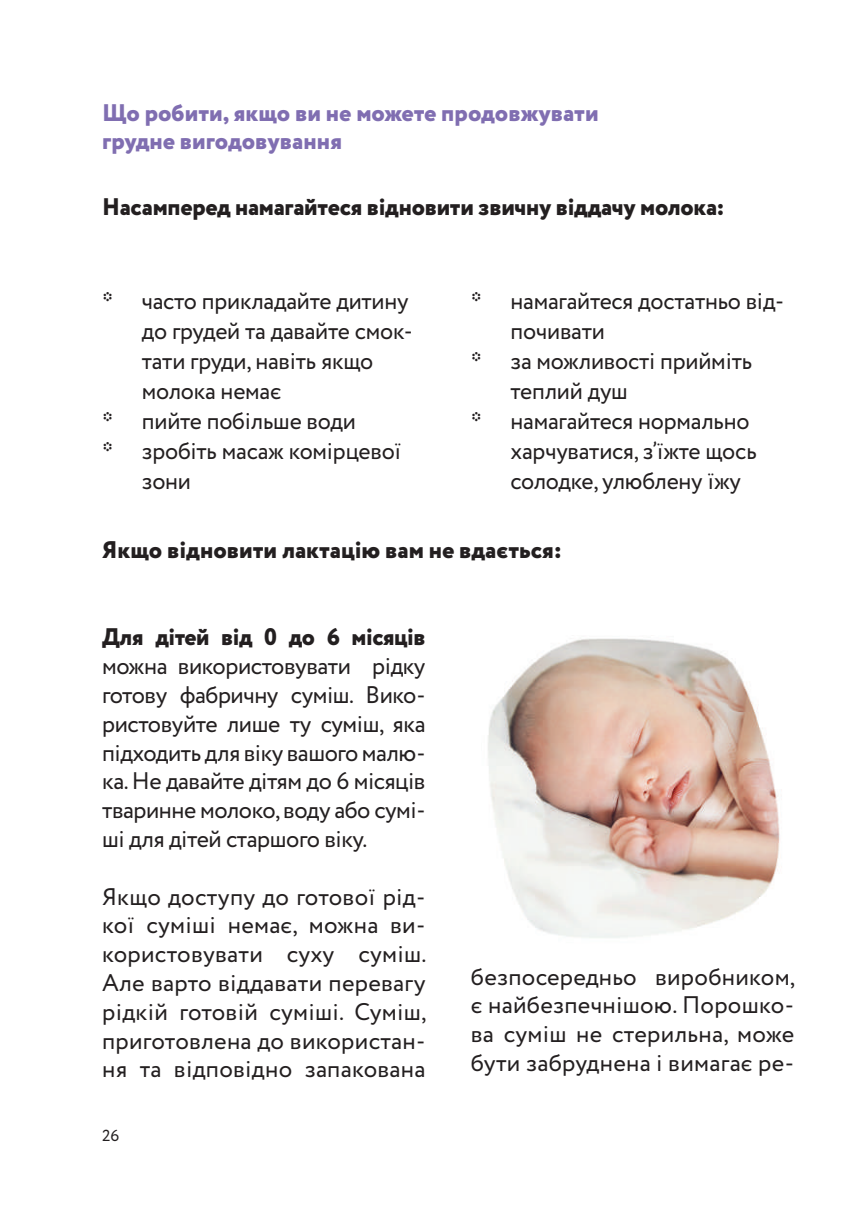
<style>
.page{position:relative;width:868px;height:1225px;background:#fff}
.page>*{position:absolute;margin:0;border:0;box-sizing:border-box;transform-origin:0 0}
.t1{font:24px/28.8px "Circe";letter-spacing:-.01em;color:#231f20;text-align:justify}
.t2{font:800 24px "Circe";letter-spacing:-.01em;color:#231f20}
.t3{font:800 24px/28.8px "Circe";color:#806eb1}
.t4{font:16px "Circe";color:#231f20}
</style>
<div class="page">
<img style="left:488px;top:638px;width:292px;height:300px">
<p class="t3" style="left:102px;top:99px;width:498px">Що робити, якщо ви не можете продовжувати грудне вигодовування</p>
<p class="t2" style="left:102px;top:191px;width:623px">Насамперед намагайтеся відновити звичну віддачу молока:</p>
<p class="t1" style="left:102px;top:287px;width:308px">* часто прикладайте дитину</p>
<p class="t1" style="left:142px;top:317px;width:273px">до грудей та давайте смок-</p>
<p class="t1" style="left:142px;top:347px;width:233px">тати груди, навіть якщо</p>
<p class="t1" style="left:142px;top:377px;width:141px">молока немає</p>
<p class="t1" style="left:102px;top:407px;width:255px">* пийте побільше води</p>
<p class="t1" style="left:102px;top:437px;width:301px">* зробіть масаж комірцевої</p>
<p class="t1" style="left:142px;top:467px;width:51px">зони</p>
<p class="t1" style="left:471px;top:287px;width:315px">* намагайтеся достатньо від-</p>
<p class="t1" style="left:510px;top:317px;width:96px">почивати</p>
<p class="t1" style="left:471px;top:347px;width:283px">* за можливості прийміть</p>
<p class="t1" style="left:510px;top:377px;width:119px">теплий душ</p>
<p class="t1" style="left:471px;top:407px;width:280px">* намагайтеся нормально</p>
<p class="t1" style="left:510px;top:437px;width:248px">харчуватися, з’їжте щось</p>
<p class="t1" style="left:510px;top:467px;width:232px">солодке, улюблену їжу</p>
<p class="t2" style="left:102px;top:534px;width:461px">Якщо відновити лактацію вам не вдається:</p>
<p class="t2" style="left:102px;top:621px;width:325px">Для дітей від 0 до 6 місяців</p>
<p class="t1" style="left:102px;top:652px;width:325px">можна використовувати рідку готову фабричну суміш. Вико&shy;ристовуйте лише ту суміш, яка підходить для віку вашого малю&shy;ка. Не давайте дітям до 6 місяців тваринне молоко, воду або сумі&shy;ші для дітей старшого віку.</p>
<p class="t1" style="left:102px;top:883px;width:326px">Якщо доступу до готової рід&shy;кої суміші немає, можна ви&shy;користовувати суху суміш.<br>Але варто віддавати перевагу рідкій готовій суміші. Суміш, приготовлена до використан&shy;ня та відповідно запакована</p>
<p class="t4" style="left:102px;top:1125px;width:19px">26</p>
<p class="t1" style="left:471px;top:962px;width:326px">безпосередньо виробником, є найбезпечнішою. Порошко&shy;ва суміш не стерильна, може бути забруднена і вимагає ре-</p>
</div>
